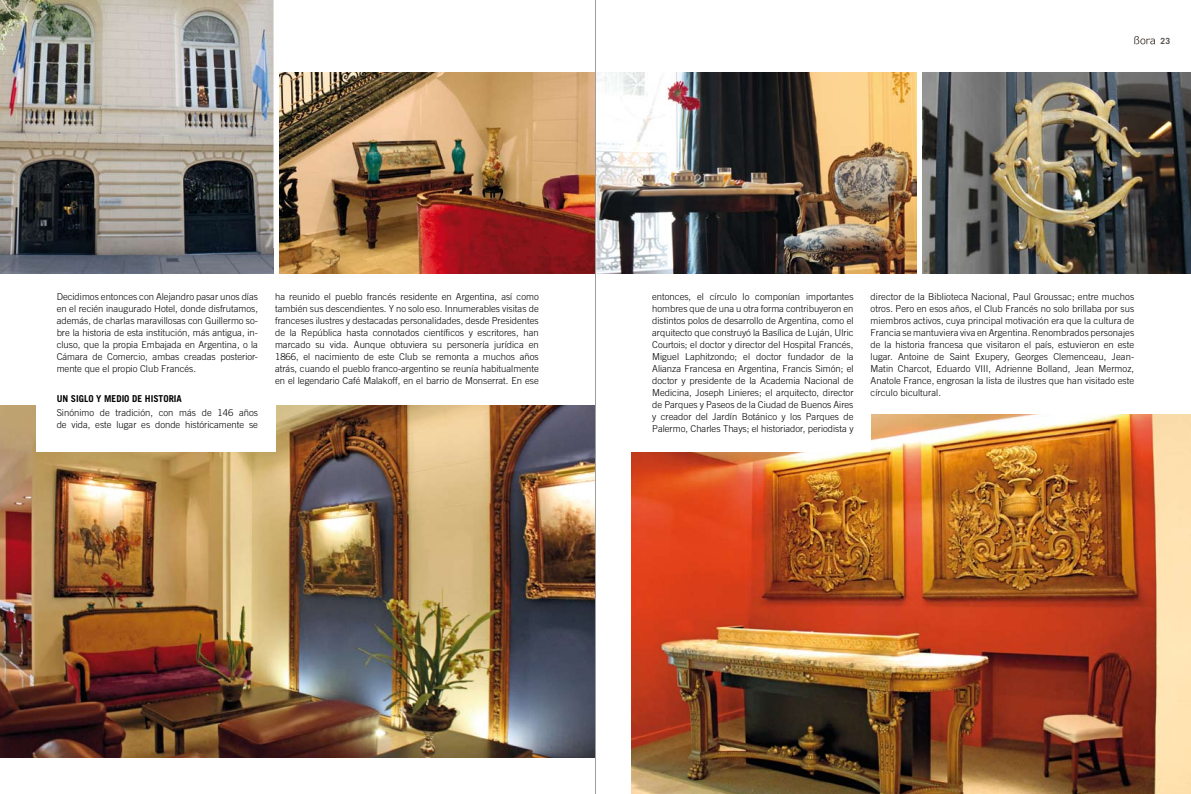
<style>
.page{position:relative;width:1191px;height:794px;background:#fff}
.page>*{position:absolute;margin:0;border:0;box-sizing:border-box;transform-origin:0 0}
.t1{font:300 9.5px/12px "Trade Gothic LT Std";color:#000;text-align:justify}
.t2{font:700 9.5px "Trade Gothic LT Std";color:#000}
.t3{font:700 8.5px "Trade Gothic LT Std";color:#56504b}
</style>
<div class="page">
<img style="left:631px;top:414px;width:560px;height:380px">
<img style="left:279px;top:72px;width:637px;height:201px">
<img style="left:0;top:405px;width:595px;height:353px">
<img style="left:922px;top:72px;width:269px;height:201px">
<div style="left:36px;top:371px;width:239px;height:81px;background:#fff"></div>
<div style="left:595px;top:371px;width:275px;height:81px;background:#fff"></div>
<img style="left:0;top:255px;width:273px;height:18px">
<img style="left:0;top:0;width:273px;height:255px">
<hr style="left:595px;top:0;width:1px;height:794px;background:#9c9d9f">
<svg style="left:1134px;top:36px;width:21px;height:8px"></svg>
<p class="t1" style="left:57px;top:290px;width:203px">Decidimos entonces con Alejandro pasar unos días en el recién inaugurado Hotel, donde disfrutamos, además, de charlas maravillosas con Guillermo so&shy;bre la historia de esta institución, más antigua, in&shy;cluso, que la propia Embajada en Argentina, o la Cámara de Comercio, ambas creadas posterior&shy;mente que el propio Club Francés.</p>
<p class="t2" style="left:57px;top:392px;width:127px">UN SIGLO Y MEDIO DE HISTORIA</p>
<p class="t1" style="left:57px;top:407px;width:203px">Sinónimo de tradición, con más de 146 años de vida, este lugar es donde históricamente se</p>
<p class="t1" style="left:275px;top:290px;width:265px">ha reunido el pueblo francés residente en Argentina, así como también sus descendientes. Y no solo eso. Innumerables visitas de franceses ilustres y destacadas personalidades, desde Presidentes de la República hasta connotados científicos y escritores, han marcado su vida. Aunque obtuviera su personería jurídica en 1866, el nacimiento de este Club se remonta a muchos años atrás, cuando el pueblo franco-argentino se reunía habitualmente en el legendario Café Malakoff, en el barrio de Monserrat. En ese</p>
<p class="t3" style="left:1160px;top:36px;width:11px">23</p>
<p class="t1" style="left:652px;top:290px;width:203px">entonces, el círculo lo componían importantes hombres que de una u otra forma contribuyeron en distintos polos de desarrollo de Argentina, como el arquitecto que construyó la Basílica de Luján, Ulric Courtois; el doctor y director del Hospital Francés, Miguel Laphitzondo; el doctor fundador de la Alianza Francesa en Argentina, Francis Simón; el doctor y presidente de la Academia Nacional de Medicina, Joseph Linieres; el arquitecto, director de Parques y Paseos de la Ciudad de Buenos Aires y creador del Jardín Botánico y los Parques de Palermo, Charles Thays; el historiador, periodista y</p>
<p class="t1" style="left:870px;top:290px;width:265px">director de la Biblioteca Nacional, Paul Groussac; entre muchos otros. Pero en esos años, el Club Francés no solo brillaba por sus miembros activos, cuya principal motivación era que la cultura de Francia se mantuviera viva en Argentina. Renombrados personajes de la historia francesa que visitaron el país, estuvieron en este lugar. Antoine de Saint Exupery, Georges Clemenceau, Jean-Matin Charcot, Eduardo VIII, Adrienne Bolland, Jean Mermoz, Anatole France, engrosan la lista de ilustres que han visitado este círculo bicultural.</p>
</div>
